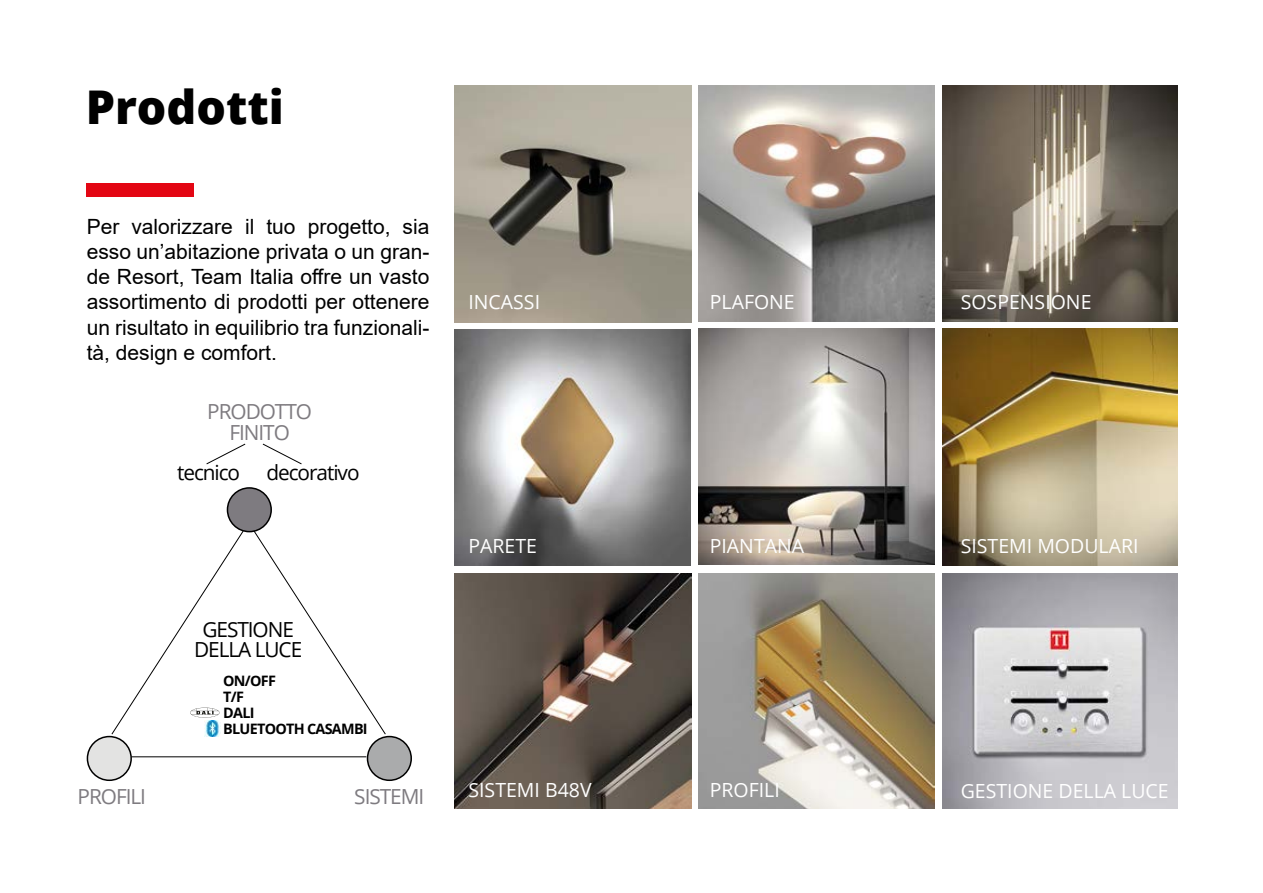
<style>
.page{position:relative;width:1263px;height:893px;background:#fff}
.page>*{position:absolute;margin:0;border:0;box-sizing:border-box;transform-origin:0 0}
.t1{font:800 46.5px "Open Sans";color:#000}
.t2{font:21px/25.2px "Arial";color:#000;text-align:justify}
.t3{font:20.85px/20.9px "Open Sans";letter-spacing:-.05em;color:#000;text-align:center}
.t4{font:20.85px/20.9px "Open Sans";letter-spacing:-.05em;color:#7e7b80;text-align:center}
.t5{font:19.5px "Open Sans";color:#fff}
.t6{font:700 14.4px/16px "Open Sans";letter-spacing:-.05em;color:#000}
</style>
<div class="page">
<img style="left:942px;top:574px;width:235px;height:234px">
<img style="left:698px;top:573px;width:237px;height:235px">
<img style="left:455px;top:573px;width:236px;height:235px">
<img style="left:942px;top:329px;width:235px;height:237px">
<img style="left:698px;top:329px;width:236px;height:236px">
<img style="left:455px;top:329px;width:236px;height:237px">
<img style="left:942px;top:86px;width:235px;height:235px">
<img style="left:698px;top:86px;width:236px;height:236px">
<img style="left:455px;top:86px;width:236px;height:236px">
<div style="left:86px;top:183px;width:107px;height:14px;background:#e30613"></div>
<svg style="left:206px;top:443px;width:40px;height:22px"></svg>
<svg style="left:262px;top:443px;width:40px;height:22px"></svg>
<svg style="left:254px;top:530px;width:132px;height:205px"></svg>
<hr style="left:132px;top:756px;width:234px;height:1px;background:#000">
<svg style="left:111px;top:530px;width:133px;height:205px"></svg>
<img style="left:204px;top:721px;width:16px;height:16px">
<div style="left:227px;top:488px;width:44px;height:44px;background:#7e7b80;border-radius:50%"></div>
<div style="left:227px;top:487px;width:45px;height:45px;border:2px solid #000;border-radius:50%"></div>
<div style="left:87px;top:737px;width:44px;height:43px;background:#e3e3e2;border-radius:50%"></div>
<div style="left:87px;top:736px;width:45px;height:45px;border:2px solid #000;border-radius:50%"></div>
<div style="left:367px;top:737px;width:44px;height:43px;background:#aaabac;border-radius:50%"></div>
<div style="left:367px;top:736px;width:45px;height:45px;border:2px solid #000;border-radius:50%"></div>
<h1 class="t1" style="left:86px;top:71px;width:200px">Prodotti</h1>
<p class="t2" style="left:87px;top:214px;width:344px">Per valorizzare il tuo progetto, sia esso un’abitazione privata o un gran&shy;de Resort, Team Italia offre un vasto assortimento di prodotti per ottenere un risultato in equilibrio tra funzionali&shy;tà, design e comfort.</p>
<p class="t4" style="left:207px;top:401px;width:106px">PRODOTTO<br>FINITO</p>
<p class="t3" style="left:177px;top:461px;width:65px">tecnico</p>
<p class="t3" style="left:266px;top:461px;width:95px">decorativo</p>
<p class="t3" style="left:194px;top:618px;width:110px">GESTIONE<br>DELLA LUCE</p>
<p class="t6" style="left:223px;top:673px;width:146px">ON/OFF<br>T/F<br>DALI<br>BLUETOOTH CASAMBI</p>
<p class="t4" style="left:78px;top:785px;width:70px">PROFILI</p>
<p class="t4" style="left:354px;top:785px;width:72px">SISTEMI</p>
<p class="t5" style="left:468px;top:289px;width:73px">INCASSI</p>
<p class="t5" style="left:468px;top:533px;width:70px">PARETE</p>
<p class="t5" style="left:468px;top:777px;width:125px">SISTEMI B48V</p>
<p class="t5" style="left:710px;top:289px;width:87px">PLAFONE</p>
<p class="t5" style="left:710px;top:533px;width:96px">PIANTANA</p>
<p class="t5" style="left:710px;top:777px;width:72px">PROFILI</p>
<p class="t5" style="left:961px;top:289px;width:132px">SOSPENSIONE</p>
<p class="t5" style="left:961px;top:533px;width:179px">SISTEMI MODULARI</p>
<p class="t5" style="left:961px;top:777px;width:209px">GESTIONE DELLA LUCE</p>
</div>
